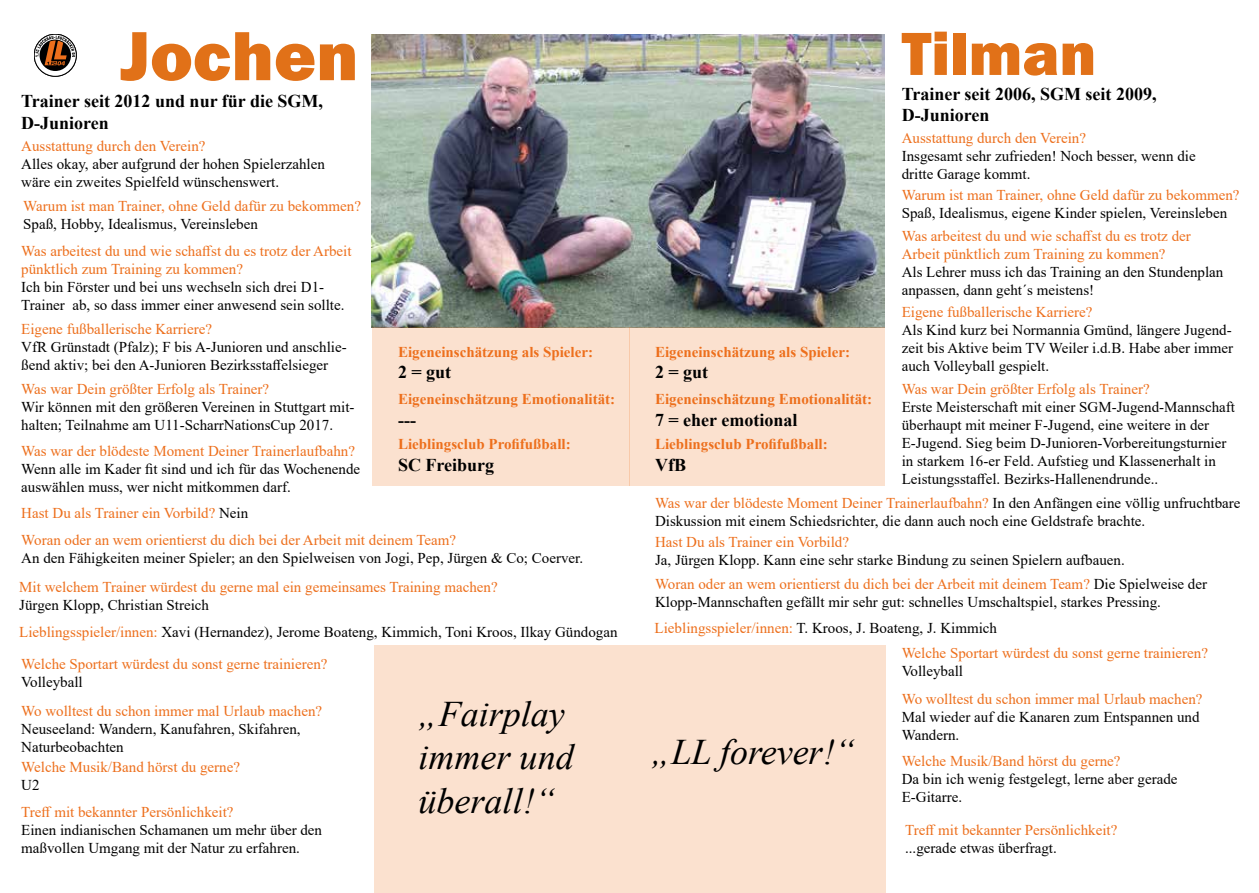
<style>
.page{position:relative;width:1259px;height:893px;background:#fff}
.page>*{position:absolute;margin:0;border:0;box-sizing:border-box;transform-origin:0 0}
.t1{font:800 72px "Franklin Gothic";color:#e17118}
.t2{font:800 63px "Franklin Gothic";color:#e17118}
.t3{font:italic 36px/43.2px "Times New Roman";color:#000}
.t4{font:700 18px/21.6px "Times New Roman";color:#000}
.t5{font:15px/18px "Times New Roman";color:#000}
.t6{font:15px/18px "Times New Roman";color:#ed6f1c}
.t7{font:700 15px "Times New Roman";color:#ed6f1c}
.s1{color:#000}
.s2{color:#ed6f1c}
</style>
<div class="page">
<img style="left:372px;top:34px;width:512px;height:293px">
<svg style="left:34px;top:34px;width:42px;height:42px"></svg>
<div style="left:34px;top:34px;width:43px;height:43px;border:1px solid #000;border-radius:50%"></div>
<svg style="left:35px;top:36px;width:40px;height:34px"></svg>
<div style="left:630px;top:646px;width:255px;height:247px;background:#fbe1cf"></div>
<div style="left:629px;top:327px;width:255px;height:159px;background:#fbe1cf"></div>
<div style="left:372px;top:327px;width:257px;height:159px;background:#fbe1cf"></div>
<div style="left:374px;top:645px;width:256px;height:248px;background:#fbe1cf"></div>
<h1 class="t1" style="left:120px;top:9px;width:240px">Jochen</h1>
<p class="t4" style="left:21px;top:90px;width:303px">Trainer seit 2012 und nur für die SGM,<br>D-Junioren</p>
<p class="t6" style="left:21px;top:136px;width:186px">Ausstattung durch den Verein?</p>
<p class="t5" style="left:21px;top:154px;width:305px">Alles okay, aber aufgrund der hohen Spielerzahlen wäre ein zweites Spielfeld wünschenswert.</p>
<p class="t6" style="left:23px;top:197px;width:339px">Warum ist man Trainer, ohne Geld dafür zu bekommen?</p>
<p class="t5" style="left:23px;top:215px;width:236px">Spaß, Hobby, Idealismus, Vereinsleben</p>
<p class="t6" style="left:21px;top:242px;width:332px">Was arbeitest du und wie schaffst du es trotz der Arbeit pünktlich zum Training zu kommen?</p>
<p class="t5" style="left:21px;top:278px;width:325px">Ich bin Förster und bei uns wechseln sich drei D1-<br>Trainer ab, so dass immer einer anwesend sein sollte.</p>
<p class="t6" style="left:21px;top:319px;width:192px">Eigene fußballerische Karriere?</p>
<p class="t5" style="left:21px;top:337px;width:327px">VfR Grünstadt (Pfalz); F bis A-Junioren und anschlie&shy;ßend aktiv; bei den A-Junioren Bezirksstaffelsieger</p>
<p class="t6" style="left:21px;top:380px;width:249px">Was war Dein größter Erfolg als Trainer?</p>
<p class="t5" style="left:21px;top:398px;width:335px">Wir können mit den größeren Vereinen in Stuttgart mit&shy;halten; Teilnahme am U11-ScharrNationsCup 2017.</p>
<p class="t6" style="left:21px;top:442px;width:335px">Was war der blödeste Moment Deiner Trainerlaufbahn?</p>
<p class="t5" style="left:21px;top:460px;width:340px">Wenn alle im Kader fit sind und ich für das Wochenende auswählen muss, wer nicht mitkommen darf.</p>
<p class="t6" style="left:21px;top:504px;width:228px">Hast Du als Trainer ein Vorbild? <span class="s1">Nein</span></p>
<p class="t7" style="left:398px;top:341px;width:197px">Eigeneinschätzung als Spieler:</p>
<p class="t4" style="left:398px;top:361px;width:55px">2 = gut</p>
<p class="t7" style="left:398px;top:388px;width:219px">Eigeneinschätzung Emotionalität:</p>
<p class="t4" style="left:398px;top:409px;width:19px">---</p>
<p class="t7" style="left:398px;top:433px;width:174px">Lieblingsclub Profifußball:</p>
<p class="t4" style="left:398px;top:454px;width:98px">SC Freiburg</p>
<p class="t6" style="left:21px;top:531px;width:436px">Woran oder an wem orientierst du dich bei der Arbeit mit deinem Team?</p>
<p class="t5" style="left:21px;top:549px;width:563px">An den Fähigkeiten meiner Spieler; an den Spielweisen von Jogi, Pep, Jürgen &amp; Co; Coerver.</p>
<p class="t6" style="left:19px;top:578px;width:480px">Mit welchem Trainer würdest du gerne mal ein gemeinsames Training machen?</p>
<p class="t5" style="left:19px;top:591px;width:600px;line-height:26.8px">Jürgen Klopp, Christian Streich<br><span class="s2">Lieblingsspieler/innen:</span> Xavi (Hernandez), Jerome Boateng, Kimmich, Toni Kroos, Ilkay Gündogan</p>
<p class="t6" style="left:21px;top:654px;width:308px">Welche Sportart würdest du sonst gerne trainieren?</p>
<p class="t5" style="left:21px;top:672px;width:63px">Volleyball</p>
<p class="t6" style="left:21px;top:701px;width:302px">Wo wolltest du schon immer mal Urlaub machen?</p>
<p class="t5" style="left:21px;top:719px;width:281px">Neuseeland: Wandern, Kanufahren, Skifahren,<br>Naturbeobachten</p>
<p class="t6" style="left:21px;top:757px;width:220px">Welche Musik/Band hörst du gerne?</p>
<p class="t5" style="left:21px;top:775px;width:20px">U2</p>
<p class="t6" style="left:21px;top:802px;width:214px">Treff mit bekannter Persönlichkeit?</p>
<p class="t5" style="left:21px;top:820px;width:302px">Einen indianischen Schamanen um mehr über den maßvollen Umgang mit der Natur zu erfahren.</p>
<h3 class="t3" style="left:419px;top:692px;width:156px">„Fairplay immer und überall!“</h3>
<h2 class="t2" style="left:901px;top:13px;width:196px">Tilman</h2>
<p class="t4" style="left:901px;top:82px;width:256px">Trainer seit 2006, SGM seit 2009,<br>D-Junioren</p>
<p class="t6" style="left:901px;top:129px;width:186px">Ausstattung durch den Verein?</p>
<p class="t5" style="left:901px;top:147px;width:295px">Insgesamt sehr zufrieden! Noch besser, wenn die dritte Garage kommt.</p>
<p class="t6" style="left:901px;top:185px;width:339px">Warum ist man Trainer, ohne Geld dafür zu bekommen?</p>
<p class="t5" style="left:901px;top:203px;width:327px">Spaß, Idealismus, eigene Kinder spielen, Vereinsleben</p>
<p class="t6" style="left:901px;top:227px;width:291px">Was arbeitest du und wie schaffst du es trotz der<br>Arbeit pünktlich zum Training zu kommen?</p>
<p class="t5" style="left:901px;top:263px;width:323px">Als Lehrer muss ich das Training an den Stundenplan anpassen, dann geht´s meistens!</p>
<p class="t6" style="left:901px;top:303px;width:192px">Eigene fußballerische Karriere?</p>
<p class="t5" style="left:901px;top:321px;width:333px;text-align:justify">Als Kind kurz bei Normannia Gmünd, längere Jugend&shy;zeit bis Aktive beim TV Weiler i.d.B. Habe aber immer auch Volleyball gespielt.</p>
<p class="t6" style="left:901px;top:379px;width:249px">Was war Dein größter Erfolg als Trainer?</p>
<p class="t5" style="left:901px;top:397px;width:335px">Erste Meisterschaft mit einer SGM-Jugend-Mannschaft überhaupt mit meiner F-Jugend, eine weitere in der E-Jugend. Sieg beim D-Junioren-Vorbereitungsturnier in starkem 16-er Feld. Aufstieg und Klassenerhalt in Leistungsstaffel. Bezirks-Hallenendrunde..</p>
<p class="t7" style="left:655px;top:341px;width:197px">Eigeneinschätzung als Spieler:</p>
<p class="t4" style="left:655px;top:361px;width:55px">2 = gut</p>
<p class="t7" style="left:655px;top:388px;width:219px">Eigeneinschätzung Emotionalität:</p>
<p class="t4" style="left:655px;top:409px;width:144px">7 = eher emotional</p>
<p class="t7" style="left:655px;top:433px;width:174px">Lieblingsclub Profifußball:</p>
<p class="t4" style="left:655px;top:454px;width:32px">VfB</p>
<p class="t5" style="left:655px;top:493px;width:587px"><span class="s2">Was war der blödeste Moment Deiner Trainerlaufbahn?</span> In den Anfängen eine völlig unfruchtbare<br>Diskussion mit einem Schiedsrichter, die dann auch noch eine Geldstrafe brachte.</p>
<p class="t6" style="left:655px;top:532px;width:196px">Hast Du als Trainer ein Vorbild?</p>
<p class="t5" style="left:655px;top:547px;width:553px;line-height:23.9px">Ja, Jürgen Klopp. Kann eine sehr starke Bindung zu seinen Spielern aufbauen.<br><span class="s2">Woran oder an wem orientierst du dich bei der Arbeit mit deinem Team?</span> Die Spielweise der</p>
<p class="t5" style="left:654px;top:588px;width:508px;line-height:26.2px">Klopp-Mannschaften gefällt mir sehr gut: schnelles Umschaltspiel, starkes Pressing.<br><span class="s2">Lieblingsspieler/innen:</span> T. Kroos, J. Boateng, J. Kimmich</p>
<p class="t6" style="left:901px;top:643px;width:308px">Welche Sportart würdest du sonst gerne trainieren?</p>
<p class="t5" style="left:901px;top:661px;width:63px">Volleyball</p>
<h3 class="t3" style="left:651px;top:729px;width:205px">„LL forever!“</h3>
<p class="t6" style="left:901px;top:689px;width:302px">Wo wolltest du schon immer mal Urlaub machen?</p>
<p class="t5" style="left:901px;top:707px;width:299px">Mal wieder auf die Kanaren zum Entspannen und<br>Wandern.</p>
<p class="t6" style="left:901px;top:751px;width:220px">Welche Musik/Band hörst du gerne?</p>
<p class="t5" style="left:901px;top:769px;width:277px">Da bin ich wenig festgelegt, lerne aber gerade<br>E-Gitarre.</p>
<p class="t6" style="left:905px;top:820px;width:214px">Treff mit bekannter Persönlichkeit?</p>
<p class="t5" style="left:905px;top:838px;width:153px">...gerade etwas überfragt.</p>
</div>
